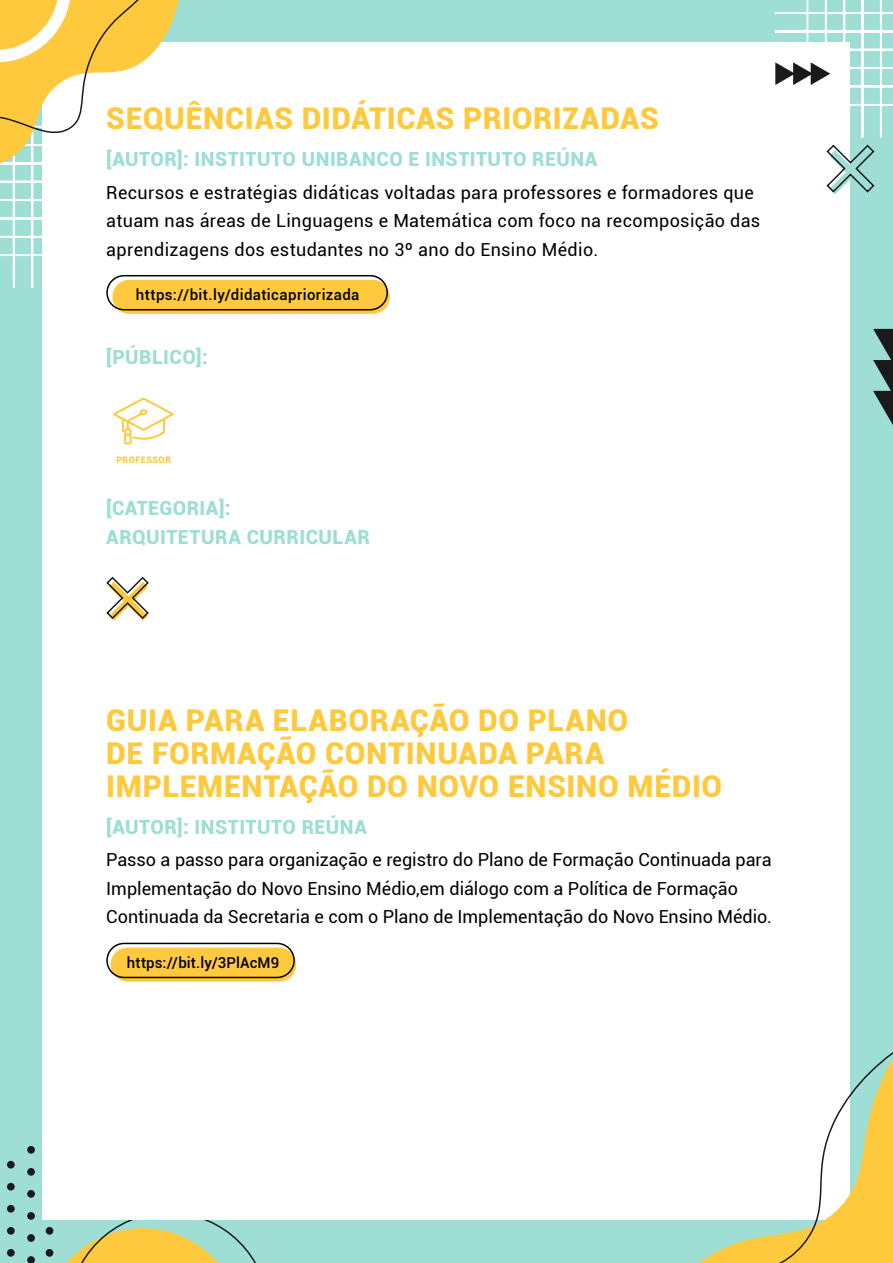
<style>
.page{position:relative;width:893px;height:1263px;background:#9eded4}
.page>*{position:absolute;margin:0;border:0;box-sizing:border-box;transform-origin:0 0}
.t1{font:900 30px/33px "Roboto";letter-spacing:.02em;color:#ffc93d}
.t2{font:900 19.5px/28.5px "Roboto";letter-spacing:.025em;color:#9eded4}
.t3{font:18px/28.5px "Roboto";letter-spacing:.005em;color:#000}
.t4{font:500 15px "Roboto";letter-spacing:.025em;color:#000}
.t5{font:500 15px "Roboto";letter-spacing:.005em;color:#000}
.t6{font:900 9px "Roboto";letter-spacing:.055em;color:#ffc93d}
</style>
<div class="page">
<hr style="left:0;top:94px;width:1px;height:194px;background:#fff">
<hr style="left:13px;top:94px;width:2px;height:194px;background:#fff">
<hr style="left:31px;top:94px;width:2px;height:194px;background:#fff">
<hr style="left:0;top:199px;width:120px;height:2px;background:#fff">
<hr style="left:0;top:218px;width:120px;height:1px;background:#fff">
<hr style="left:0;top:236px;width:120px;height:2px;background:#fff">
<hr style="left:0;top:254px;width:120px;height:2px;background:#fff">
<svg style="left:873px;top:329px;width:20px;height:96px"></svg>
<svg style="left:45px;top:1220px;width:211px;height:43px"></svg>
<div style="left:46px;top:1227px;width:7px;height:8px;background:#1a1a1a;border-radius:50%"></div>
<div style="left:46px;top:1249px;width:7px;height:8px;background:#1a1a1a;border-radius:50%"></div>
<div style="left:27px;top:1146px;width:8px;height:8px;background:#1a1a1a;border-radius:50%"></div>
<div style="left:27px;top:1168px;width:8px;height:8px;background:#1a1a1a;border-radius:50%"></div>
<div style="left:27px;top:1190px;width:8px;height:8px;background:#1a1a1a;border-radius:50%"></div>
<div style="left:27px;top:1212px;width:8px;height:8px;background:#1a1a1a;border-radius:50%"></div>
<div style="left:27px;top:1234px;width:8px;height:8px;background:#1a1a1a;border-radius:50%"></div>
<div style="left:27px;top:1256px;width:8px;height:7px;background:#1a1a1a;border-radius:50%"></div>
<div style="left:7px;top:1161px;width:8px;height:7px;background:#1a1a1a;border-radius:50%"></div>
<div style="left:7px;top:1183px;width:8px;height:7px;background:#1a1a1a;border-radius:50%"></div>
<div style="left:7px;top:1205px;width:8px;height:7px;background:#1a1a1a;border-radius:50%"></div>
<div style="left:7px;top:1227px;width:8px;height:8px;background:#1a1a1a;border-radius:50%"></div>
<div style="left:7px;top:1249px;width:8px;height:8px;background:#1a1a1a;border-radius:50%"></div>
<div style="left:43px;top:43px;width:807px;height:1177px;background:#fff"></div>
<hr style="left:806px;top:0;width:2px;height:137px;background:#fff">
<hr style="left:825px;top:0;width:2px;height:137px;background:#fff">
<hr style="left:843px;top:0;width:2px;height:137px;background:#fff">
<hr style="left:862px;top:0;width:1px;height:137px;background:#fff">
<hr style="left:880px;top:0;width:2px;height:137px;background:#fff">
<hr style="left:775px;top:0;width:118px;height:1px;background:#fff">
<hr style="left:775px;top:12px;width:118px;height:2px;background:#fff">
<hr style="left:775px;top:30px;width:118px;height:2px;background:#fff">
<hr style="left:775px;top:49px;width:118px;height:2px;background:#fff">
<hr style="left:775px;top:67px;width:118px;height:2px;background:#fff">
<hr style="left:775px;top:86px;width:118px;height:1px;background:#fff">
<hr style="left:775px;top:104px;width:118px;height:2px;background:#fff">
<svg style="left:826px;top:144px;width:49px;height:50px"></svg>
<svg style="left:775px;top:62px;width:55px;height:23px"></svg>
<svg style="left:0;top:0;width:194px;height:183px"></svg>
<svg style="left:699px;top:1052px;width:194px;height:211px"></svg>
<svg style="left:106px;top:576px;width:43px;height:45px"></svg>
<div style="left:112px;top:280px;width:278px;height:34px;background:#ffc93d;border-radius:17px"></div>
<div style="left:106px;top:275px;width:282px;height:35px;border:2px solid #000;border-radius:17px"></div>
<svg style="left:113px;top:397px;width:61px;height:48px"></svg>
<div style="left:111px;top:947px;width:185px;height:34px;background:#ffc93d;border-radius:17px"></div>
<div style="left:106px;top:943px;width:189px;height:35px;border:2px solid #000;border-radius:17px"></div>
<h1 class="t1" style="left:106px;top:100px;width:554px">SEQUÊNCIAS DIDÁTICAS PRIORIZADAS</h1>
<p class="t2" style="left:106px;top:144px;width:492px">[AUTOR]: INSTITUTO UNIBANCO E INSTITUTO REÚNA</p>
<p class="t3" style="left:106px;top:177px;width:655px">Recursos e estratégias didáticas voltadas para professores e formadores que atuam nas áreas de Linguagens e Matemática com foco na recomposição das aprendizagens dos estudantes no 3º ano do Ensino Médio.</p>
<p class="t4" style="left:136px;top:284px;width:225px">https://bit.ly/didaticapriorizada</p>
<p class="t2" style="left:106px;top:342px;width:103px">[PÚBLICO]:</p>
<p class="t6" style="left:116px;top:454px;width:56px">PROFESSOR</p>
<p class="t2" style="left:106px;top:493px;width:265px">[CATEGORIA]:<br>ARQUITETURA CURRICULAR</p>
<h1 class="t1" style="left:106px;top:702px;width:617px">GUIA PARA ELABORAÇÃO DO PLANO<br>DE FORMAÇÃO CONTINUADA PARA<br>IMPLEMENTAÇÃO DO NOVO ENSINO MÉDIO</h1>
<p class="t2" style="left:106px;top:811px;width:262px">[AUTOR]: INSTITUTO REÚNA</p>
<p class="t3" style="left:106px;top:845px;width:667px">Passo a passo para organização e registro do Plano de Formação Continuada para<br>Implementação do Novo Ensino Médio,em diálogo com a Política de Formação<br>Continuada da Secretaria e com o Plano de Implementação do Novo Ensino Médio.</p>
<p class="t5" style="left:127px;top:952px;width:154px">https://bit.ly/3PlAcM9</p>
</div>
